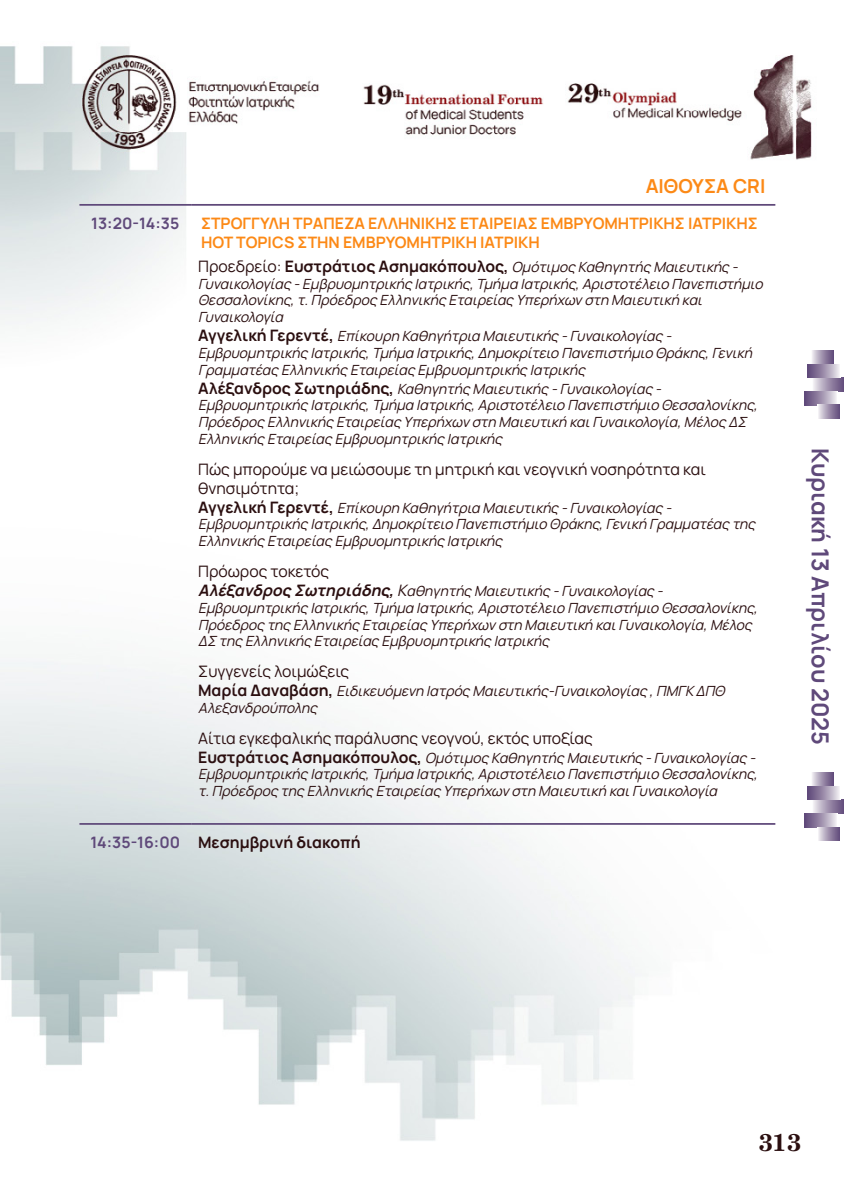
<style>
.page{position:relative;width:844px;height:1191px;background:#fff}
.page>*{position:absolute;margin:0;border:0;box-sizing:border-box;transform-origin:0 0}
.t1{font:700 24.5px "PF Century";color:#2b0f10}
.t2{font:700 23.45px "Manrope";color:#5f497a}
.t3{font:700 19.25px "Manrope";color:#fc8916}
.t4{font:15.75px/18.9px "Manrope";color:#2b0f10}
.t5{font:700 15.75px/19.2px "Manrope";color:#fc8916}
.t6{font:700 15.75px "Manrope";color:#2b0f10}
.t7{font:700 15.75px "Manrope";color:#5f497a}
.t8{font:italic 14px/16.8px "Manrope";color:#2b0f10}
.s1{font-style:normal;font-size:15.75px}
.s2{font-weight:700;font-style:normal;font-size:15.75px}
.s3{font-weight:700;font-size:15.75px}
.s4{font-size:15.75px}
.s5{color:#5f497a}
</style>
<div class="page">
<img style="left:0;top:46px;width:843px;height:1095px">
<svg style="left:811px;top:378px;width:32px;height:13px"></svg>
<svg style="left:811px;top:800px;width:32px;height:13px"></svg>
<svg style="left:804px;top:391px;width:32px;height:14px"></svg>
<svg style="left:804px;top:813px;width:32px;height:14px"></svg>
<svg style="left:817px;top:405px;width:22px;height:13px"></svg>
<svg style="left:817px;top:827px;width:22px;height:13px"></svg>
<svg style="left:810px;top:351px;width:22px;height:13px"></svg>
<svg style="left:810px;top:773px;width:22px;height:13px"></svg>
<svg style="left:807px;top:364px;width:32px;height:14px"></svg>
<svg style="left:807px;top:786px;width:32px;height:14px"></svg>
<hr style="left:79px;top:204px;width:112px;height:2px;background:#5f497a">
<hr style="left:191px;top:204px;width:584px;height:2px;background:#5f497a">
<hr style="left:79px;top:823px;width:112px;height:1px;background:#5f497a">
<hr style="left:191px;top:823px;width:584px;height:1px;background:#5f497a">
<h3 class="t3" style="left:645px;top:169px;width:121px">ΑΙΘΟΥΣΑ CRI</h3>
<p class="t7" style="left:91px;top:210px;width:90px">13:20-14:35</p>
<p class="t5" style="left:201px;top:212px;width:558px">ΣΤΡΟΓΓΥΛΗ ΤΡΑΠΕΖΑ ΕΛΛΗΝΙΚΗΣ ΕΤΑΙΡΕΙΑΣ ΕΜΒΡΥΟΜΗΤΡΙΚΗΣ ΙΑΤΡΙΚΗΣ<br>HOT TOPICS ΣΤΗΝ ΕΜΒΡΥΟΜΗΤΡΙΚH ΙΑΤΡΙΚH</p>
<p class="t8" style="left:198px;top:257px;width:570px"><span class="s1">Προεδρείο:</span> <span class="s2">Ευστράτιος Ασημακόπουλος,</span> Ομότιμος Καθηγητής Μαιευτικής - Γυναικολογίας -Εμβρυομητρικής Ιατρικής,Τμήμα Ιατρικής,Αριστοτέλειο Πανεπιστήμιο Θεσσαλονίκης,τ.Πρόεδρος Ελληνικής Εταιρείας Υπερήχωνστη Μαιευτική και Γυναικολογία</p>
<p class="t8" style="left:198px;top:327px;width:559px"><span class="s2">Αγ γ ε λ ι κ ή Γε ρ ε ν τ έ ,</span> Επίκουρη Καθηγήτρια Μαιευτικής -Γυναικολογίας -<br>Εμβρυομητρικής Ιατρικής,Τμήμα Ιατρικής,Δημοκρίτειο Πανεπιστήμιο Θράκης,Γενική<br>Γραμματέας Ελληνικής Εταιρείας Εμβρυομητρικής Ιατρικής</p>
<p class="t8" style="left:198px;top:379px;width:565px"><span class="s2">Α λ έ ξα ν δ ρ ο ς Σ ω τ η ρ ι ά δ η ς ,</span> Καθηγητής Μαιευτικής -Γυναικολογίας - Εμβρυομητρικής Ιατρικής,Τμήμα Ιατρικής,Αριστοτέλειο Πανεπιστήμιο Θεσσαλονίκης, Πρόεδρος Ελληνικής Εταιρείας Υπερήχωνστη Μαιευτική καιΓυναικολογία,Μέλος ΔΣ Ελληνικής Εταιρείας Εμβρυομητρικής Ιατρικής</p>
<p class="t4" style="left:198px;top:458px;width:509px">Πώς μπορούμε να μειώσουμε τη μητρική και νεογνική νοσηρότητα και θνησιμότητα;</p>
<p class="t8" style="left:198px;top:498px;width:562px"><span class="s2">Αγ γ ε λ ι κ ή Γε ρ ε ν τ έ ,</span> Επίκουρη Καθηγήτρια Μαιευτικής -Γυναικολογίας -<br>Εμβρυομητρικής Ιατρικής,Δημοκρίτειο Πανεπιστήμιο Θράκης,Γενική Γραμματέας της<br>Ελληνικής Εταιρείας Εμβρυομητρικής Ιατρικής</p>
<p class="t4" style="left:198px;top:561px;width:133px">Πρόωρος τοκετός</p>
<p class="t8" style="left:198px;top:581px;width:565px"><span class="s3">ΑλέξανδροςΣωτηριάδης,</span><span class="s4">Κ</span>αθηγητής Μαιευτικής -Γυναικολογίας - Εμβρυομητρικής Ιατρικής,Τμήμα Ιατρικής,Αριστοτέλειο Πανεπιστήμιο Θεσσαλονίκης, Πρόεδρος της Ελληνικής Εταιρείας Υπερήχωνστη Μαιευτική καιΓυναικολογία,Μέλος ΔΣ της Ελληνικής Εταιρείας Εμβρυομητρικής Ιατρικής</p>
<p class="t4" style="left:198px;top:661px;width:153px">Συγγενείς λοιμώξεις</p>
<p class="t8" style="left:198px;top:681px;width:532px"><span class="s2">Μ α ρ ί α Δ α ν α β ά σ η ,</span> Ειδικευόμενη Ιατρός Μαιευτικής-Γυναικολογίας ,ΠΜΓΚΔΠΘ<br>Αλεξανδρούπολης</p>
<p class="t4" style="left:198px;top:727px;width:396px">Αίτια εγκεφαλικής παράλυσης νεογνού, εκτός υποξίας</p>
<p class="t8" style="left:198px;top:748px;width:565px"><span class="s2">Ε υ σ τ ρ ά τ ι ο ς Α σ η μ α κό π ο υ λ ο ς ,</span> Ομότιμος Καθηγητής Μαιευτικής -Γυναικολογίας -<br>Εμβρυομητρικής Ιατρικής,Τμήμα Ιατρικής,Αριστοτέλειο Πανεπιστήμιο Θεσσαλονίκης, τ.Πρόεδρος της Ελληνικής Εταιρείας Υπερήχωνστη Μαιευτική καιΓυναικολογία</p>
<p class="t6" style="left:90px;top:828px;width:271px"><span class="s5">14:35-16:00</span> Μεσημβρινή διακοπή</p>
<h2 class="t2" style="left:839px;top:448px;width:298px;rotate:90deg">Κυριακή 13 Απριλίου 2025</h2>
<h1 class="t1" style="left:757px;top:1126px;width:44px">313</h1>
</div>
